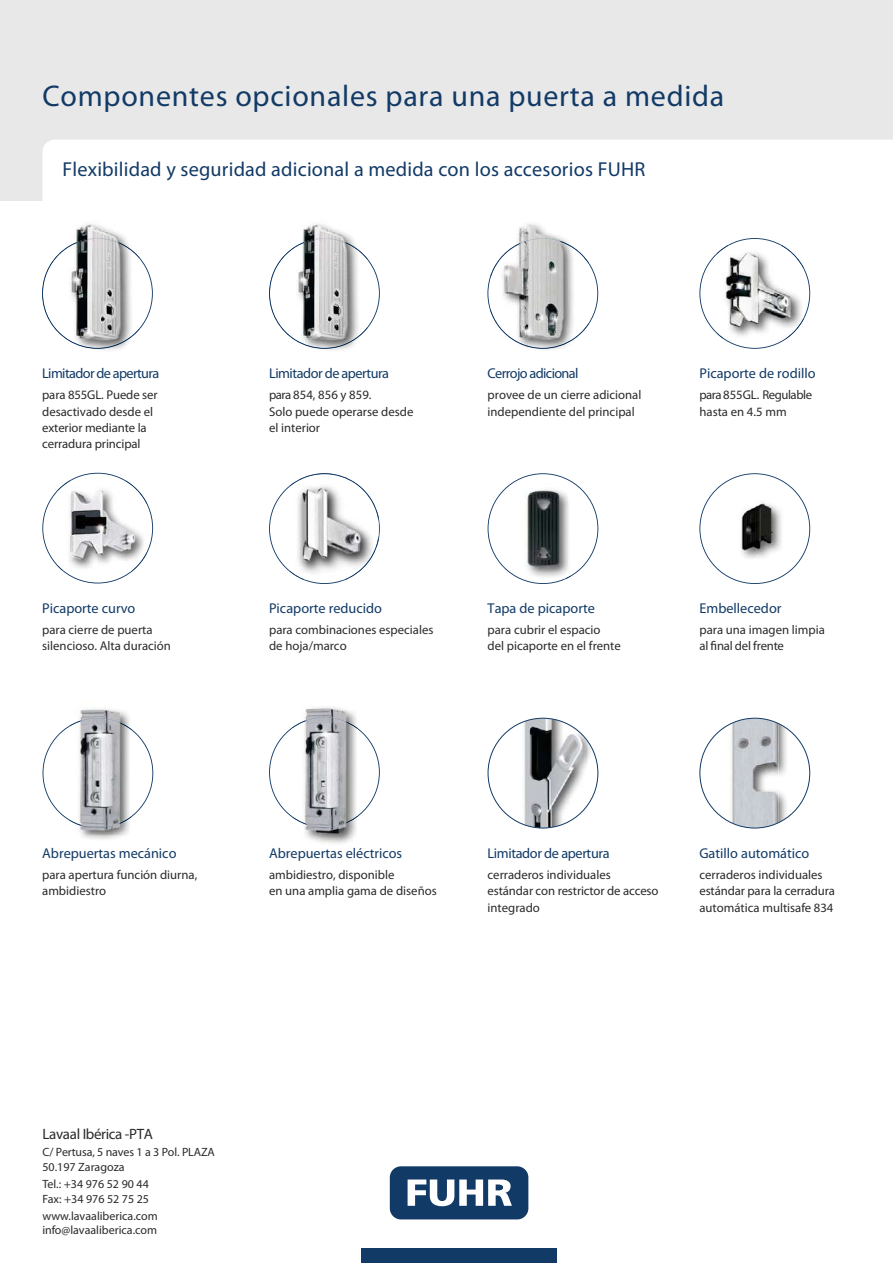
<style>
.page{position:relative;width:893px;height:1263px;background:#fff}
.page>*{position:absolute;margin:0;border:0;box-sizing:border-box;transform-origin:0 0}
.t1{font:30px "Free Set";letter-spacing:.025em;color:#123a66}
.t2{font:20.25px "Free Set";letter-spacing:.01em;color:#123a66}
.t3{font:600 15px "Free Set";letter-spacing:-.025em;color:#2a2a29}
.t4{font:600 14.25px "Free Set";color:#123a66}
.t5{font:600 14.25px "Free Set";letter-spacing:-.045em;color:#123a66}
.t6{font:600 14.25px "Free Set";letter-spacing:-.035em;color:#123a66}
.t7{font:600 14.25px "Free Set";letter-spacing:-.025em;color:#123a66}
.t8{font:12.75px/16.5px "Free Set";color:#2a2a29}
.t9{font:12.75px/16.5px "Free Set";letter-spacing:-.035em;color:#2a2a29}
.t10{font:600 12.75px "Free Set";color:#2a2a29}
.t11{font:12px/14.4px "Free Set";color:#2a2a29}
</style>
<div class="page">
<svg style="left:269px;top:727px;width:111px;height:91px"></svg>
<img style="left:357px;top:728px;width:1px;height:89px">
<img style="left:293px;top:722px;width:9px;height:101px">
<img style="left:304px;top:706px;width:52px;height:137px">
<img style="left:302px;top:717px;width:55px;height:111px">
<div style="left:0;top:0;width:893px;height:201px;background:#e9e8e8"></div>
<div style="left:43px;top:140px;width:850px;height:61px;background:#fff"></div>
<div style="left:362px;top:1248px;width:195px;height:15px;background:#123a66"></div>
<div style="left:390px;top:1166px;width:138px;height:53px;background:#123a66;border-radius:11px"></div>
<svg style="left:408px;top:1180px;width:104px;height:26px"></svg>
<svg style="left:42px;top:473px;width:111px;height:111px"></svg>
<img style="left:143px;top:487px;width:4px;height:9px">
<img style="left:131px;top:496px;width:16px;height:75px">
<img style="left:57px;top:481px;width:77px;height:89px">
<img style="left:132px;top:487px;width:11px;height:83px">
<svg style="left:488px;top:473px;width:110px;height:111px"></svg>
<img style="left:519px;top:483px;width:48px;height:91px">
<img style="left:524px;top:488px;width:43px;height:86px">
<svg style="left:43px;top:725px;width:110px;height:96px"></svg>
<img style="left:129px;top:728px;width:3px;height:91px">
<img style="left:70px;top:722px;width:7px;height:102px">
<img style="left:77px;top:707px;width:52px;height:128px">
<img style="left:77px;top:718px;width:52px;height:110px">
<svg style="left:699px;top:238px;width:111px;height:111px"></svg>
<img style="left:717px;top:245px;width:87px;height:94px">
<img style="left:723px;top:249px;width:80px;height:89px">
<svg style="left:368px;top:259px;width:12px;height:69px"></svg>
<img style="left:269px;top:246px;width:99px;height:95px">
<img style="left:302px;top:224px;width:50px;height:126px">
<img style="left:296px;top:238px;width:64px;height:111px">
<svg style="left:139px;top:257px;width:14px;height:73px"></svg>
<img style="left:42px;top:246px;width:97px;height:95px">
<img style="left:76px;top:224px;width:49px;height:126px">
<img style="left:69px;top:238px;width:64px;height:111px">
<svg style="left:487px;top:263px;width:111px;height:61px"></svg>
<img style="left:490px;top:248px;width:99px;height:91px">
<img style="left:518px;top:224px;width:43px;height:126px">
<img style="left:499px;top:238px;width:76px;height:111px">
<svg style="left:269px;top:485px;width:111px;height:99px"></svg>
<img style="left:298px;top:500px;width:80px;height:79px">
<img style="left:290px;top:473px;width:67px;height:103px">
<img style="left:295px;top:484px;width:77px;height:93px">
<svg style="left:699px;top:473px;width:111px;height:111px"></svg>
<img style="left:739px;top:559px;width:44px;height:2px">
<img style="left:725px;top:498px;width:67px;height:61px">
<img style="left:759px;top:718px;width:30px;height:105px">
<img style="left:759px;top:823px;width:20px;height:5px">
<img style="left:729px;top:718px;width:30px;height:110px">
<svg style="left:488px;top:718px;width:110px;height:110px"></svg>
<img style="left:517px;top:722px;width:5px;height:103px">
<img style="left:522px;top:718px;width:25px;height:110px">
<h1 class="t1" style="left:43px;top:84px;width:683px">Componentes opcionales para una puerta a medida</h1>
<h2 class="t2" style="left:62px;top:162px;width:584px">Flexibilidad y seguridad adicional a medida con los accesorios FUHR</h2>
<p class="t5" style="left:42px;top:368px;width:119px">Limitador de apertura</p>
<p class="t8" style="left:42px;top:387px;width:117px">para 855GL. Puede ser desactivado desde el exterior mediante la cerradura principal</p>
<p class="t4" style="left:42px;top:603px;width:95px">Picaporte curvo</p>
<p class="t8" style="left:42px;top:622px;width:130px">para cierre de puerta silencioso. Alta duración</p>
<p class="t6" style="left:269px;top:368px;width:122px">Limitador de apertura</p>
<p class="t8" style="left:269px;top:387px;width:146px">para 854, 856 y 859.<br>Solo puede operarse desde el interior</p>
<p class="t5" style="left:488px;top:368px;width:92px">Cerrojo adicional</p>
<p class="t8" style="left:488px;top:387px;width:155px">provee de un cierre adicional independiente del principal</p>
<p class="t4" style="left:699px;top:368px;width:118px">Picaporte de rodillo</p>
<p class="t9" style="left:699px;top:387px;width:114px">para 855GL. Regulable hasta en 4.5 mm</p>
<p class="t4" style="left:269px;top:603px;width:114px">Picaporte reducido</p>
<p class="t8" style="left:269px;top:622px;width:166px">para combinaciones especiales de hoja/marco</p>
<p class="t4" style="left:488px;top:603px;width:109px">Tapa de picaporte</p>
<p class="t8" style="left:488px;top:622px;width:135px">para cubrir el espacio<br>del picaporte en el frente</p>
<p class="t4" style="left:699px;top:603px;width:84px">Embellecedor</p>
<p class="t8" style="left:699px;top:622px;width:127px">para una imagen limpia al final del frente</p>
<p class="t4" style="left:42px;top:848px;width:136px">Abrepuertas mecánico</p>
<p class="t8" style="left:42px;top:867px;width:157px">para apertura función diurna, ambidiestro</p>
<p class="t4" style="left:269px;top:848px;width:135px">Abrepuertas eléctricos</p>
<p class="t8" style="left:269px;top:867px;width:169px">ambidiestro, disponible<br>en una amplia gama de diseños</p>
<p class="t7" style="left:488px;top:848px;width:124px">Limitador de apertura</p>
<p class="t8" style="left:488px;top:867px;width:172px">cerraderos individuales estándar con restrictor de acceso integrado</p>
<p class="t4" style="left:699px;top:848px;width:111px">Gatillo automático</p>
<p class="t8" style="left:699px;top:867px;width:137px">cerraderos individuales estándar para la cerradura</p>
<p class="t10" style="left:699px;top:903px;width:135px">automática multisafe 834</p>
<p class="t3" style="left:43px;top:1128px;width:112px">Lavaal Ibérica -PTA</p>
<p class="t11" style="left:43px;top:1146px;width:174px">C/ Pertusa, 5 naves 1 a 3 Pol. PLAZA<br>50.197 Zaragoza</p>
<p class="t11" style="left:43px;top:1178px;width:108px">Tel.: +34 976 52 90 44<br>Fax: +34 976 52 75 25</p>
<p class="t11" style="left:43px;top:1210px;width:117px">www.lavaaliberica.com info@lavaaliberica.com</p>
</div>
